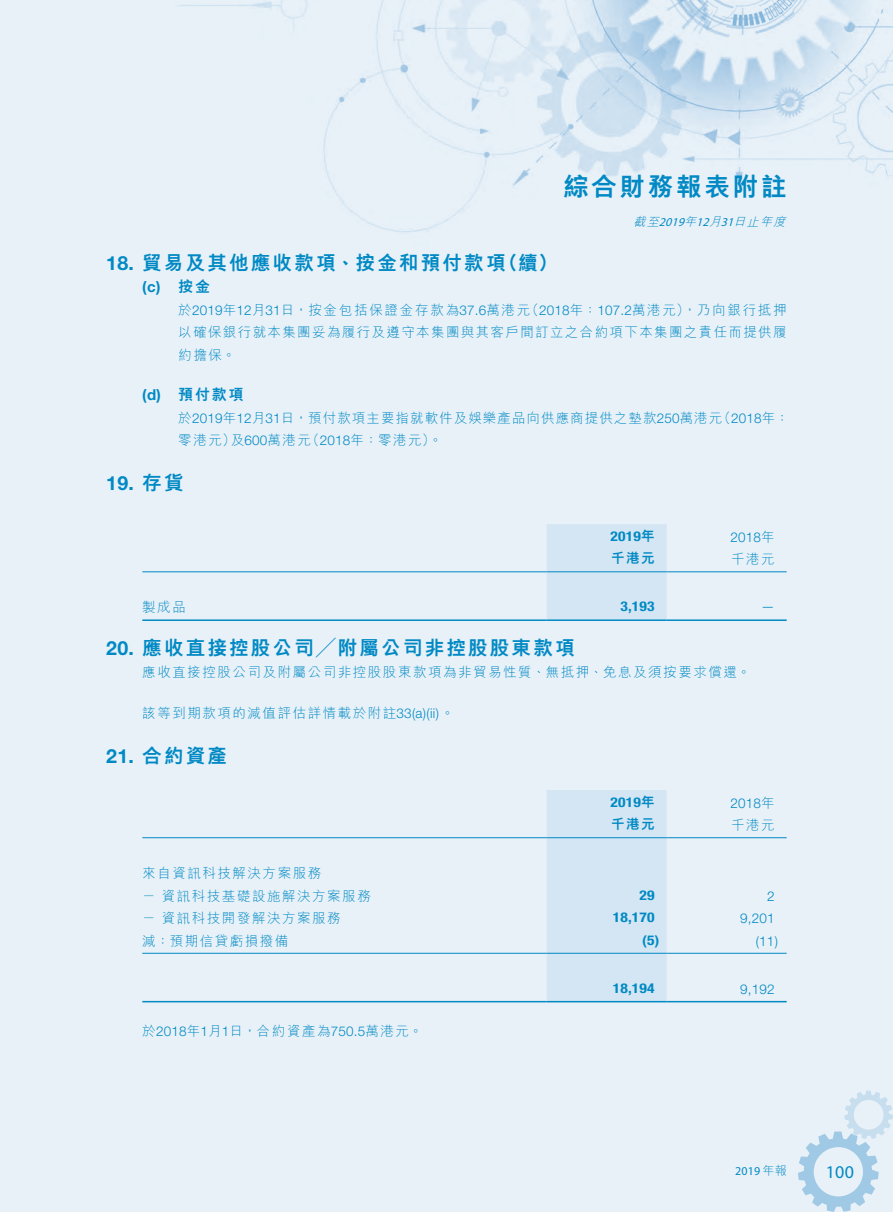
<style>
.page{position:relative;width:893px;height:1212px;background:#e8f1f8}
.page>*{position:absolute;margin:0;border:0;box-sizing:border-box;transform-origin:0 0}
.t1{font:800 25.5px "M Hei HK";letter-spacing:.11em;color:#0089c4}
._03_H1{font:800 19.5px "M Hei HK";letter-spacing:.115em;color:#0089c4}
._03_H1-2{font:700 19.5px "Helvetica Neue LT Std";color:#0089c4}
.t2{font:18px "Myriad Pro";color:#0089c4}
._04___H2{font:800 15px "M Hei HK";letter-spacing:.115em;color:#0089c4}
._04___H2-2{font:700 15px "Helvetica Neue LT Std";color:#0089c4}
._12___P2{font:300 13.5px "M Hei HK";letter-spacing:.115em;color:#0089c4}
._13_____P4{font:300 13.5px/22.5px "M Hei HK";letter-spacing:.1em;color:#0089c4}
._13_____P4-2{font:300 13.5px/22.5px "M Hei HK";letter-spacing:.08em;color:#0089c4}
._15_Table_Stub{font:300 13.5px "M Hei HK";letter-spacing:.115em;color:#0089c4}
._12___P2-2{font:700 condensed 13.5px "Helvetica Neue LT Std";letter-spacing:.01em;color:#0089c4;scale:1.15 1}
._12___P2-3{font:300 13.5px "Helvetica Neue LT Std";letter-spacing:.015em;color:#0089c4}
._13_____P4-3{font:300 13.5px "M Hei HK";letter-spacing:.13em;color:#0089c4}
._13_____P4-4{font:300 13.5px "Helvetica Neue LT Std";color:#0089c4}
._12___P2-4{font:800 13.5px "M Hei HK";letter-spacing:.115em;color:#0089c4}
.t3{font:italic 300 12px "M Hei HK";color:#0089c4}
.t4{font:italic 12px "Myriad Pro";color:#0089c4}
.t5{font:12px "Myriad Pro";color:#0089c4}
.s1{font-family:"Helvetica Neue LT Std";font-weight:700}
.s2{font-family:"Helvetica Neue LT Std"}
.s3{font-family:"M Hei HK"}
.s4{font-family:"M Hei HK";font-weight:800}
.s5{font-family:"M Hei HK";font-weight:800;font-stretch:normal}
.s6{font-family:"M Hei HK";font-weight:300}
</style>
<div class="page">
<img style="left:178px;top:0;width:715px;height:232px">
<svg style="left:798px;top:1090px;width:95px;height:122px"></svg>
<div style="left:547px;top:524px;width:120px;height:95px;background:#d4e6f3"></div>
<hr style="left:142px;top:571px;width:405px;height:1px;background:#0089c4">
<hr style="left:547px;top:571px;width:120px;height:1px;background:#0089c4">
<hr style="left:667px;top:571px;width:120px;height:1px;background:#0089c4">
<hr style="left:142px;top:619px;width:405px;height:2px;background:#0089c4">
<hr style="left:547px;top:619px;width:120px;height:2px;background:#0089c4">
<hr style="left:667px;top:619px;width:120px;height:2px;background:#0089c4">
<div style="left:547px;top:790px;width:120px;height:211px;background:#d4e6f3"></div>
<hr style="left:142px;top:837px;width:405px;height:1px;background:#0089c4">
<hr style="left:547px;top:837px;width:120px;height:1px;background:#0089c4">
<hr style="left:667px;top:837px;width:120px;height:1px;background:#0089c4">
<hr style="left:142px;top:953px;width:405px;height:1px;background:#0089c4">
<hr style="left:547px;top:953px;width:120px;height:1px;background:#0089c4">
<hr style="left:667px;top:953px;width:120px;height:1px;background:#0089c4">
<hr style="left:142px;top:1001px;width:405px;height:1px;background:#0089c4">
<hr style="left:547px;top:1001px;width:120px;height:1px;background:#0089c4">
<hr style="left:667px;top:1001px;width:120px;height:1px;background:#0089c4">
<p class="_03_H1" style="left:106px;top:253px;width:401px"><span class="s1">18.</span> 貿易及其他應收款項、按金和預付款項</p>
<p class="_04___H2" style="left:178px;top:279px;width:33px">按金</p>
<p class="_03_H1" style="left:498px;top:253px;width:61px">（續(</p>
<p class="_04___H2-2" style="left:142px;top:277px;width:20px">(c)</p>
<h1 class="t1" style="left:563px;top:174px;width:225px">綜合財務報表附註</h1>
<p class="t3" style="left:733px;top:215px;width:57px">日止年度</p>
<p class="t3" style="left:684px;top:215px;width:17px">年</p>
<p class="t3" style="left:633px;top:215px;width:30px">截至</p>
<p class="t3" style="left:709px;top:215px;width:17px">月</p>
<p class="t4" style="left:659px;top:214px;width:30px">2019</p>
<p class="t4" style="left:696px;top:214px;width:18px">12</p>
<p class="t4" style="left:721px;top:214px;width:18px">31</p>
<p class="_04___H2-2" style="left:142px;top:385px;width:20px">(d)</p>
<p class="_13_____P4-3" style="left:525px;top:303px;width:263px">（<span class="s2">2018</span>年：<span class="s2">107.2</span>萬港元，）乃向銀行抵押</p>
<p class="_13_____P4" style="left:178px;top:298px;width:610px">於<span class="s2">2019</span>年<span class="s2">12</span>月<span class="s2">31</span>日，按金包括保證金存款為<span class="s2">37.6</span>萬港元<br>以確保銀行就本集團妥為履行及遵守本集團與其客戶間訂立之合約項下本集團之責任而提供履約擔保。</p>
<p class="_04___H2" style="left:178px;top:387px;width:67px">預付款項</p>
<p class="_13_____P4-2" style="left:306px;top:406px;width:418px;text-indent:-128px">於<span class="s2">2019</span>年<span class="s2">12</span>月<span class="s2">31</span>日，預付款項主要指就軟件及娛樂產品向供應商提供之墊款<span class="s2">250</span>萬港元（<span class="s2">2018</span>年：零港元。(</p>
<p class="_13_____P4-4" style="left:717px;top:409px;width:73px"><span class="s3">（</span>2018<span class="s3">年：</span></p>
<p class="_13_____P4" style="left:178px;top:429px;width:59px">零港元）</p>
<p class="_03_H1-2" style="left:106px;top:471px;width:79px">19. <span class="s4">存貨</span></p>
<p class="_13_____P4" style="left:231px;top:429px;width:82px">及<span class="s2">600</span>萬港元</p>
<p class="_12___P2-2" style="left:611px;top:528px;width:40px">2019<span class="s5">年</span></p>
<p class="_12___P2-4" style="left:611px;top:552px;width:45px">千港元</p>
<p class="_12___P2-3" style="left:730px;top:529px;width:46px">2018<span class="s3">年</span></p>
<p class="_12___P2" style="left:731px;top:553px;width:45px">千港元</p>
<p class="_12___P2" style="left:142px;top:601px;width:45px">製成品</p>
<p class="_03_H1" style="left:106px;top:638px;width:470px"><span class="s1">20.</span> 應收直接控股公司╱附屬公司非控股股東款項</p>
<p class="_12___P2" style="left:142px;top:665px;width:610px">應收直接控股公司及附屬公司非控股股東款項為非貿易性質、無抵押、免息及須按要求償還。</p>
<p class="_12___P2" style="left:142px;top:706px;width:313px">該等到期款項的減值評估詳情載於附註<span class="s2">3 3 a( ) (</span> 。<span class="s2">(i i</span></p>
<p class="_03_H1" style="left:106px;top:746px;width:122px"><span class="s1">21.</span> 合約資產</p>
<p class="_12___P2-3" style="left:730px;top:795px;width:46px">2018<span class="s3">年</span></p>
<p class="_12___P2-2" style="left:620px;top:598px;width:31px">3,193</p>
<p class="_12___P2-3" style="left:761px;top:598px;width:15px">—</p>
<p class="_12___P2-2" style="left:611px;top:794px;width:40px">2019<span class="s5">年</span></p>
<p class="_15_Table_Stub" style="left:142px;top:866px;width:180px">來自資訊科技解決方案服務</p>
<p class="_15_Table_Stub" style="left:142px;top:889px;width:230px">－資訊科技基礎設施解決方案服務</p>
<p class="_15_Table_Stub" style="left:142px;top:911px;width:200px">－資訊科技開發解決方案服務</p>
<p class="_15_Table_Stub" style="left:142px;top:934px;width:148px">減：預期信貸虧損撥備</p>
<p class="_12___P2" style="left:142px;top:1024px;width:282px">於<span class="s2">2018</span>年月<span class="s2">1</span> 日<span class="s2">1</span> ，合約資產為<span class="s2">750.5</span>萬港元。</p>
<p class="_12___P2-4" style="left:611px;top:817px;width:45px">千港元</p>
<p class="_12___P2" style="left:731px;top:818px;width:45px">千港元</p>
<p class="_12___P2-2" style="left:640px;top:887px;width:15px">29</p>
<p class="_12___P2-3" style="left:767px;top:888px;width:9px">2</p>
<p class="_12___P2-2" style="left:613px;top:909px;width:38px">18,170</p>
<p class="_12___P2-3" style="left:740px;top:910px;width:36px">9,201</p>
<p class="_12___P2-2" style="left:642px;top:932px;width:16px">(5)</p>
<p class="_12___P2-3" style="left:756px;top:933px;width:24px">)11(</p>
<p class="_12___P2-2" style="left:613px;top:980px;width:38px">18,194</p>
<p class="_12___P2-3" style="left:740px;top:981px;width:36px">9,192</p>
<p class="t5" style="left:735px;top:1163px;width:53px">2019 <span class="s6">年報</span></p>
<h3 class="t2" style="left:826px;top:1160px;width:30px">100</h3>
</div>
